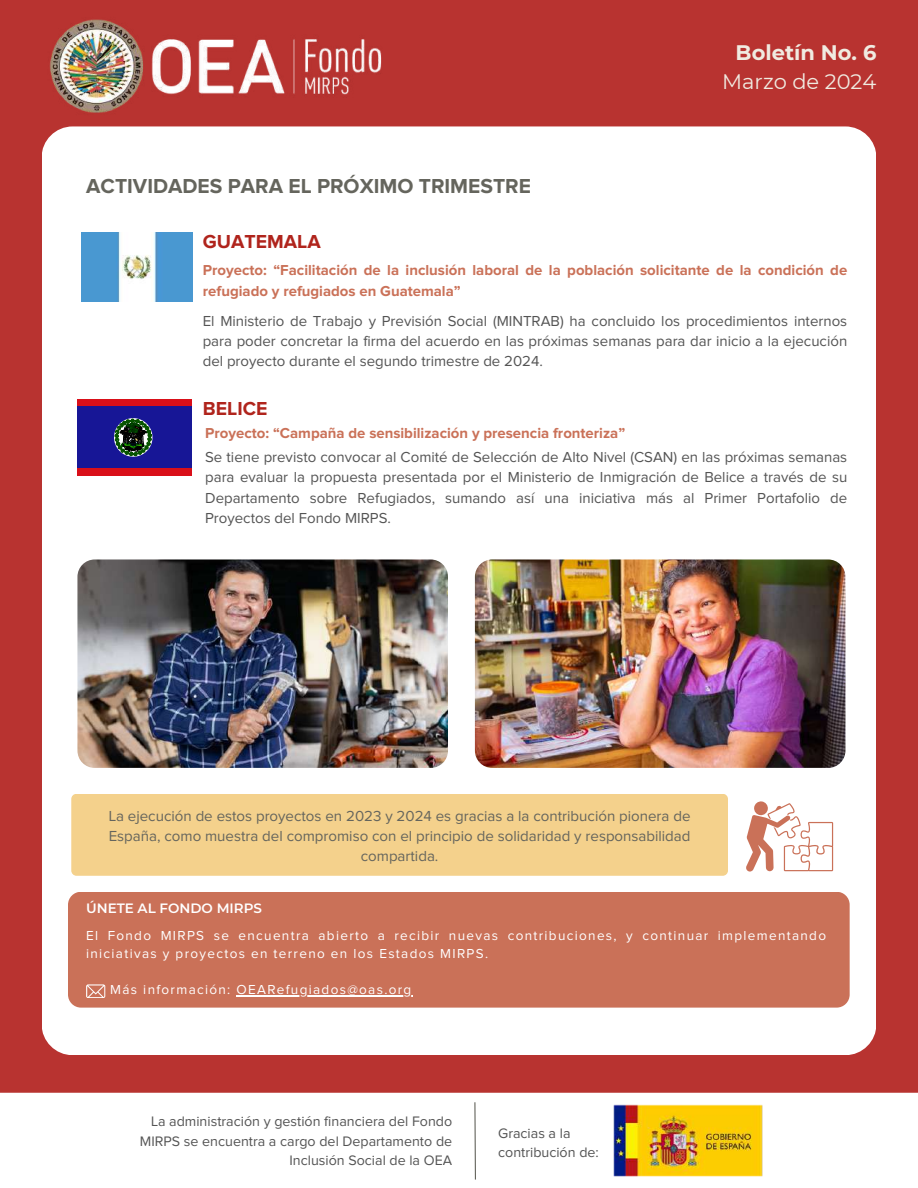
<style>
.page{position:relative;width:918px;height:1188px;background:#b83330}
.page>*{position:absolute;margin:0;border:0;box-sizing:border-box;transform-origin:0 0}
.t1{font:700 21px "Proxima Nova";color:#65655d}
.t2{font:700 21px "Montserrat";color:#f0ebe1}
.t3{font:21px "Montserrat";color:#f0ebe1}
.t4{font:700 19.5px "Proxima Nova";color:#b0241c}
.t5{font:15px/20.1px "Proxima Nova";color:#545454;text-align:justify}
.t6{font:700 15px/20.1px "Proxima Nova";color:#ca7158}
.t7{font:15px/20.2px "Proxima Nova";color:#65655d;text-align:center}
.t8{font:14.25px/19.2px "Proxima Nova";color:#545454}
.t9{font:13.5px/18px "Proxima Nova";letter-spacing:.1em;color:#fff}
.t10{font:600 13.5px "Montserrat";color:#fff}
</style>
<div class="page">
<div style="left:42px;top:126px;width:834px;height:929px;background:#fff;border-radius:31px"></div>
<div style="left:68px;top:892px;width:781px;height:116px;background:#ca7158;border-radius:13px"></div>
<hr style="left:237px;top:995px;width:176px;height:1px;background:#fff">
<svg style="left:86px;top:984px;width:19px;height:14px"></svg>
<div style="left:0;top:1093px;width:918px;height:95px;background:#fff"></div>
<div style="left:71px;top:794px;width:657px;height:82px;background:#f4d18c;border-radius:5px"></div>
<svg style="left:754px;top:801px;width:14px;height:15px"></svg>
<svg style="left:746px;top:803px;width:87px;height:69px"></svg>
<img style="left:613px;top:1105px;width:150px;height:72px">
<svg style="left:474px;top:1101px;width:3px;height:80px"></svg>
<img style="left:50px;top:19px;width:332px;height:94px">
<img style="left:77px;top:559px;width:371px;height:209px;border-radius:17px">
<img style="left:475px;top:559px;width:370px;height:209px;border-radius:17px">
<img style="left:82px;top:232px;width:110px;height:70px">
<div style="left:78px;top:399px;width:114px;height:77px;background:#d90f19"></div>
<div style="left:78px;top:407px;width:114px;height:61px;background:#171696"></div>
<svg style="left:114px;top:418px;width:38px;height:39px"></svg>
<h1 class="t1" style="left:86px;top:173px;width:446px">ACTIVIDADES PARA EL PRÓXIMO TRIMESTRE</h1>
<h1 class="t2" style="left:736px;top:40px;width:142px">Boletín No. 6</h1>
<h1 class="t3" style="left:722px;top:69px;width:156px">Marzo de 2024</h1>
<h2 class="t4" style="left:203px;top:230px;width:119px">GUATEMALA</h2>
<p class="t6" style="left:203px;top:261px;width:646px">Proyecto: “Facilitación de la inclusión laboral de la población solicitante de la condición de refugiado y refugiados en Guatemala”</p>
<p class="t5" style="left:203px;top:311px;width:646px">El Ministerio de Trabajo y Previsión Social (MINTRAB) ha concluido los procedimientos internos para poder concretar la firma del acuerdo en las próximas semanas para dar inicio a la ejecución del proyecto durante el segundo trimestre de 2024.</p>
<h2 class="t4" style="left:203px;top:397px;width:66px">BELICE</h2>
<p class="t6" style="left:205px;top:423px;width:422px">Proyecto: “Campaña de sensibilización y presencia fronteriza”</p>
<p class="t5" style="left:205px;top:448px;width:644px">Se tiene previsto convocar al Comité de Selección de Alto Nivel (CSAN) en las próximas semanas para evaluar la propuesta presentada por el Ministerio de Inmigración de Belice a través de su Departamento sobre Refugiados, sumando así una iniciativa más al Primer Portafolio de Proyectos del Fondo MIRPS.</p>
<p class="t7" style="left:109px;top:806px;width:583px">La ejecución de estos proyectos en 2023 y 2024 es gracias a la contribución pionera de<br>España, como muestra del compromiso con el principio de solidaridad y responsabilidad compartida.</p>
<p class="t10" style="left:86px;top:900px;width:177px">ÚNETE AL FONDO MIRPS</p>
<p class="t9" style="left:86px;top:927px;width:742px">El Fondo MIRPS se encuentra abierto a recibir nuevas contribuciones, y continuar implementando iniciativas y proyectos en terreno en los Estados MIRPS.</p>
<p class="t9" style="left:110px;top:981px;width:303px">Más información: OEARefugiados@oas.org</p>
<p class="t8" style="left:140px;top:1113px;width:314px;text-align:right">La administración y gestión financiera del Fondo<br>MIRPS se encuentra a cargo del Departamento de<br>Inclusión Social de la OEA</p>
<p class="t8" style="left:498px;top:1124px;width:102px">Gracias a la contribución de:</p>
</div>
